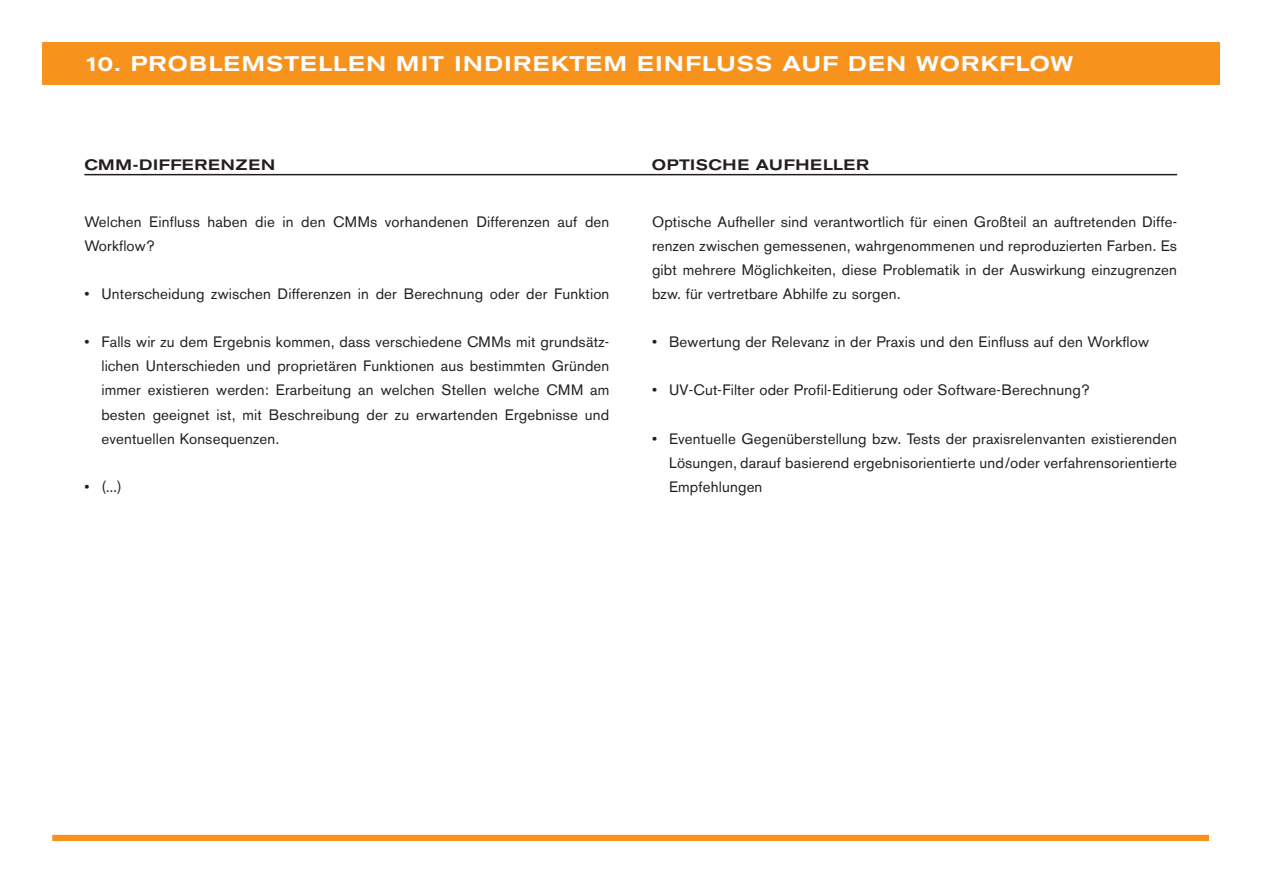
<style>
.page{position:relative;width:1263px;height:893px;background:#fff}
.page>*{position:absolute;margin:0;border:0;box-sizing:border-box;transform-origin:0 0}
.t1{font:500 21px "Akzidenz Grot Ext BQ";letter-spacing:.06em;color:#fff}
.t2{font:15px/24px "Akzidenz Grotesk BQ";letter-spacing:.01em;color:#231f20;text-align:justify}
.t3{font:500 15px "Akzidenz Grot Ext BQ";letter-spacing:.035em;color:#231f20}
.t4{font:500 15px "Akzidenz Grot Ext BQ";letter-spacing:.055em;color:#231f20}
</style>
<div class="page">
<div style="left:42px;top:42px;width:1178px;height:43px;background:#f7931d"></div>
<hr style="left:84px;top:174px;width:1093px;height:1px;background:#231f20">
<div style="left:52px;top:834px;width:1157px;height:6px;background:#f7931d"></div>
<h1 class="t1" style="left:84px;top:56px;width:990px">10. PROBLEMSTELLEN MIT INDIREKTEM EINFLUSS AUF DEN WORKFLOW</h1>
<p class="t4" style="left:84px;top:159px;width:193px">CMM-DIFFERENZEN</p>
<p class="t3" style="left:652px;top:159px;width:219px">OPTISCHE AUFHELLER</p>
<p class="t2" style="left:84px;top:212px;width:527px">Welchen Einfluss haben die in den CMMs vorhandenen Differenzen auf den<br>Workflow?</p>
<p class="t2" style="left:84px;top:284px;width:527px">• Unterscheidung zwischen Differenzen in der Berechnung oder der Funktion</p>
<p class="t2" style="left:101px;top:332px;width:510px;text-indent:-17px">• Falls wir zu dem Ergebnis kommen, dass verschiedene CMMs mit grundsätz&shy;lichen Unterschieden und proprietären Funktionen aus bestimmten Gründen immer existieren werden: Erarbeitung an welchen Stellen welche CMM am besten geeignet ist, mit Beschreibung der zu erwartenden Ergebnisse und eventuellen Konsequenzen.</p>
<p class="t2" style="left:84px;top:476px;width:39px">• (...)</p>
<p class="t2" style="left:652px;top:212px;width:527px">Optische Aufheller sind verantwortlich für einen Großteil an auftretenden Diffe&shy;renzen zwischen gemessenen, wahrgenommenen und reproduzierten Farben. Es gibt mehrere Möglichkeiten, diese Problematik in der Auswirkung einzugrenzen bzw. für vertretbare Abhilfe zu sorgen.</p>
<p class="t2" style="left:652px;top:332px;width:499px">• Bewertung der Relevanz in der Praxis und den Einfluss auf den Workflow</p>
<p class="t2" style="left:652px;top:380px;width:439px">• UV-Cut-Filter oder Profil-Editierung oder Software-Berechnung?</p>
<p class="t2" style="left:669px;top:428px;width:510px;text-indent:-17px">• Eventuelle Gegenüberstellung bzw. Tests der praxisrelenvanten existierenden Lösungen, darauf basierend ergebnisorientierte und/oder verfahrensorientierte Empfehlungen</p>
</div>
